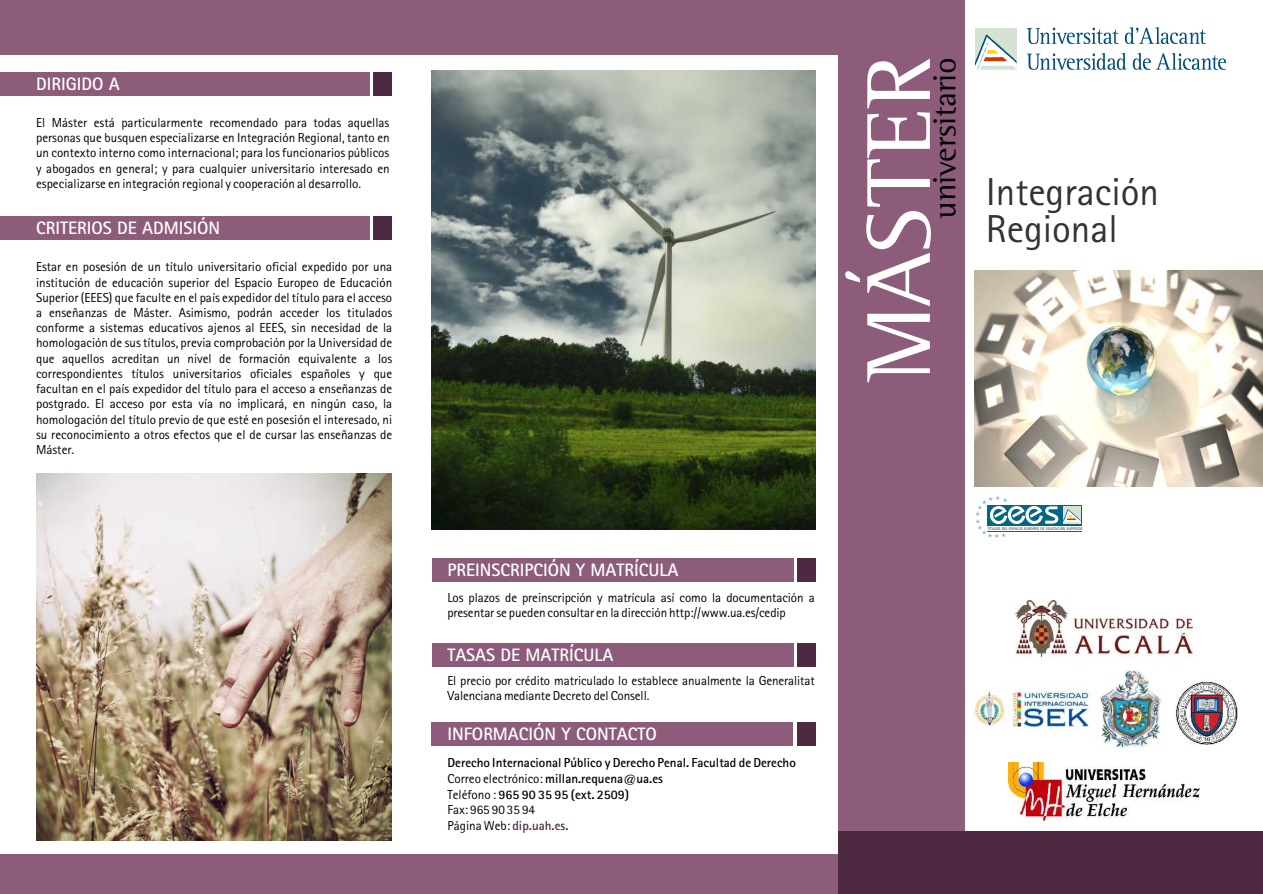
<style>
.page{position:relative;width:1263px;height:894px;background:#fff}
.page>*{position:absolute;margin:0;border:0;box-sizing:border-box;transform-origin:0 0}
.t1{font:93px "Agfa Rotis Semi Serif";color:#fff}
.t2{font:39px/36.5px "Agfa Rotis Sans Serif";color:#333}
.t3{font:32.25px "Agfa Rotis Semi Serif";color:#000}
.t4{font:700 18px "Agfa Rotis Sans Serif";color:#fff}
.t5{font:13.05px/15.1px "Agfa Rotis Sans Serif";letter-spacing:-.01em;color:#000;text-align:justify}
.t6{font:700 13.05px/15.8px "Agfa Rotis Sans Serif";color:#000}
.t7{font:700 3.9px "Agfa Rotis Sans Serif";color:#4d4d4d}
.s1{font-weight:400}
.s2{color:#4d2942}
</style>
<div class="page">
<img style="left:1015px;top:601px;width:178px;height:57px">
<img style="left:1008px;top:762px;width:192px;height:58px">
<div style="left:0;top:0;width:879px;height:55px;background:#8c5c7a"></div>
<div style="left:838px;top:0;width:126px;height:894px;background:#8c5c7a"></div>
<div style="left:0;top:72px;width:370px;height:24px;background:#8c5c7a"></div>
<div style="left:374px;top:72px;width:18px;height:24px;background:#4d2942"></div>
<div style="left:0;top:216px;width:370px;height:24px;background:#8c5c7a"></div>
<div style="left:0;top:854px;width:985px;height:40px;background:#8c5c7a"></div>
<div style="left:975px;top:28px;width:42px;height:42px;background:#d4e3d4"></div>
<svg style="left:975px;top:34px;width:42px;height:36px"></svg>
<svg style="left:1027px;top:53px;width:100px;height:17px"></svg>
<svg style="left:1133px;top:53px;width:93px;height:17px"></svg>
<svg style="left:1027px;top:28px;width:92px;height:16px"></svg>
<svg style="left:1125px;top:27px;width:81px;height:17px"></svg>
<div style="left:432px;top:558px;width:361px;height:24px;background:#8c5c7a"></div>
<div style="left:432px;top:643px;width:361px;height:24px;background:#8c5c7a"></div>
<div style="left:432px;top:722px;width:361px;height:23px;background:#8c5c7a"></div>
<div style="left:374px;top:216px;width:18px;height:24px;background:#4d2942"></div>
<div style="left:797px;top:558px;width:19px;height:24px;background:#4d2942"></div>
<div style="left:797px;top:643px;width:19px;height:24px;background:#4d2942"></div>
<div style="left:797px;top:722px;width:19px;height:23px;background:#4d2942"></div>
<div style="left:838px;top:831px;width:425px;height:63px;background:#4d2942"></div>
<div style="left:988px;top:505px;width:94px;height:20px;background:linear-gradient(to bottom,#d0e1d0,#dbe7dc)"></div>
<svg style="left:975px;top:495px;width:105px;height:43px"></svg>
<hr style="left:988px;top:531px;width:94px;height:1px;background:#006685">
<img style="left:37px;top:473px;width:355px;height:367px">
<img style="left:432px;top:71px;width:384px;height:459px">
<img style="left:975px;top:270px;width:288px;height:216px">
<img style="left:1175px;top:681px;width:63px;height:64px">
<img style="left:1099px;top:670px;width:63px;height:78px">
<img style="left:974px;top:687px;width:117px;height:44px">
<h3 class="t4" style="left:36px;top:77px;width:85px">DIRIGIDO A</h3>
<p class="t5" style="left:36px;top:116px;width:355px">El Máster está particularmente recomendado para todas aquellas personas que busquen especializarse en Integración Regional, tanto en un contexto interno como internacional; para los funcionarios públicos y abogados en general; y para cualquier universitario interesado en especializarse en integración regional y cooperación al desarrollo.</p>
<h3 class="t4" style="left:36px;top:222px;width:186px">CRITERIOS DE ADMISIÓN</h3>
<p class="t5" style="left:36px;top:261px;width:358px">Estar en posesión de un título universitario oficial expedido por una institución de educación superior del Espacio Europeo de Educación Superior (EEES) que faculte en el país expedidor del título para el acceso a enseñanzas de Máster. Asimismo, podrán acceder los titulados conforme a sistemas educativos ajenos al EEES, sin necesidad de la homologación de sus títulos, previa comprobación por la Universidad de que aquellos acreditan un nivel de formación equivalente a los correspondientes títulos universitarios oficiales españoles y que facultan en el país expedidor del título para el acceso a enseñanzas de postgrado. El acceso por esta vía no implicará, en ningún caso, la homologación del título previo de que esté en posesión el interesado, ni su reconocimiento a otros efectos que el de cursar las enseñanzas de Máster.</p>
<h1 class="t1" style="left:865px;top:382px;width:328px;rotate:-90deg">MÁSTER</h1>
<h3 class="t3" style="left:933px;top:219px;width:163px;rotate:-90deg">universitario</h3>
<h2 class="t2" style="left:986px;top:178px;width:175px">Integración<br>Regional</h2>
<h3 class="t4" style="left:447px;top:563px;width:233px">PREINSCRIPCIÓN Y MATRÍCULA</h3>
<p class="t5" style="left:447px;top:591px;width:369px">Los plazos de preinscripción y matrícula así como la documentación a presentar se pueden consultar en la dirección http://www.ua.es/cedip</p>
<h3 class="t4" style="left:447px;top:649px;width:168px">TASAS DE MATRÍCULA</h3>
<p class="t5" style="left:447px;top:674px;width:369px">El precio por crédito matriculado lo establece anualmente la Generalitat<br>Valenciana mediante Decreto del Consell.</p>
<h3 class="t4" style="left:447px;top:727px;width:211px">INFORMACIÓN Y CONTACTO</h3>
<p class="t6" style="left:447px;top:756px;width:350px">Derecho Internacional Público y Derecho Penal. Facultad de Derecho <span class="s1">Correo electrónico:</span> millan.requena@ua.es<br><span class="s1">Teléfono :</span> 965 90 35 95 (ext. 2509)<br><span class="s1">Fax: 965 90 35 94<br>Página Web:</span> <span class="s2">dip.uah.es.</span></p>
<p class="t7" style="left:988px;top:527px;width:97px">TÍTULOS DEL ESPACIO EUROPEO DE EDUCACIÓN SUPERIOR</p>
</div>
